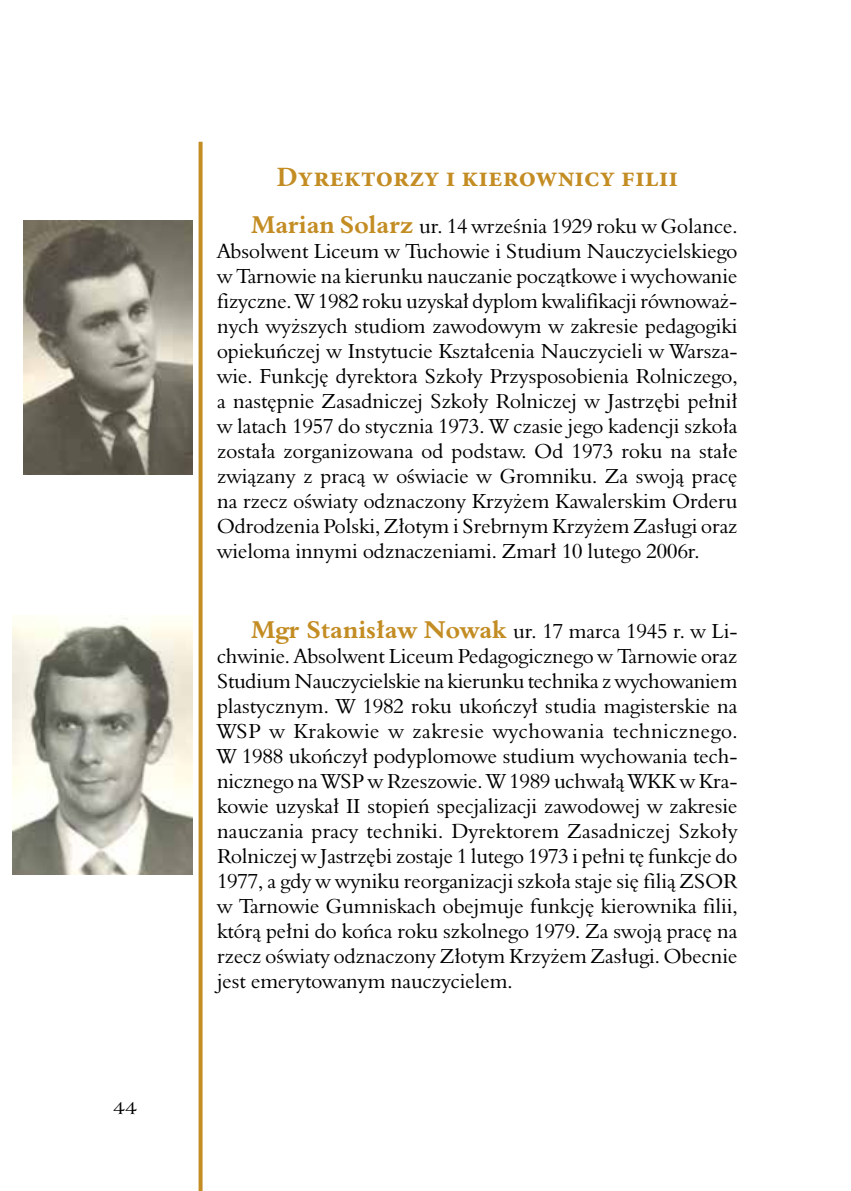
<style>
.page{position:relative;width:851px;height:1191px;background:#fff}
.page>*{position:absolute;margin:0;border:0;box-sizing:border-box;transform-origin:0 0}
.t1{font:700 28px "Minion Pro";color:#c38d24}
.t2{font:20px/25px "Aldine 401 PL";color:#000;text-align:justify}
.t3{font:18px "Agabus St O";color:#000}
.s1{font-weight:700;font-size:24px;color:#c38d24}
</style>
<div class="page">
<svg style="left:198px;top:142px;width:4px;height:1049px;fill:#c38d24"></svg>
<img style="left:24px;top:220px;width:169px;height:254px">
<img style="left:12px;top:618px;width:180px;height:256px">
<p class="t3" style="left:113px;top:1096px;width:25px">44</p>
<h1 class="t1" style="left:276px;top:157px;width:403px">Dyrektorzy i kierownicy filii</h1>
<p class="t2" style="left:217px;top:213px;width:522px;text-indent:34px"><span class="s1">Marian Solarz</span> ur. 14 września 1929 roku w Golance.<br>Absolwent Liceum w Tuchowie i Studium Nauczycielskiego w Tarnowie na kierunku nauczanie początkowe i wychowanie fizyczne. W 1982 roku uzyskał dyplom kwalifikacji równoważ&shy;nych wyższych studiom zawodowym w zakresie pedagogiki opiekuńczej w Instytucie Kształcenia Nauczycieli w Warsza&shy;wie. Funkcję dyrektora Szkoły Przysposobienia Rolniczego, a następnie Zasadniczej Szkoły Rolniczej w Jastrzębi pełnił w latach 1957 do stycznia 1973. W czasie jego kadencji szkoła została zorganizowana od podstaw. Od 1973 roku na stałe związany z pracą w oświacie w Gromniku. Za swoją pracę na rzecz oświaty odznaczony Krzyżem Kawalerskim Orderu Odrodzenia Polski, Złotym i Srebrnym Krzyżem Zasługi oraz wieloma innymi odznaczeniami. Zmarł 10 lutego 2006r.</p>
<p class="t2" style="left:217px;top:618px;width:522px;text-indent:34px"><span class="s1">Mgr Stanisław Nowak</span> ur. 17 marca 1945 r. w Li&shy;chwinie. Absolwent Liceum Pedagogicznego w Tarnowie oraz Studium Nauczycielskie na kierunku technika z wychowaniem plastycznym. W 1982 roku ukończył studia magisterskie na WSP w Krakowie w zakresie wychowania technicznego.<br>W 1988 ukończył podyplomowe studium wychowania tech&shy;nicznego na WSP w Rzeszowie. W 1989 uchwałą WKK w Kra&shy;kowie uzyskał II stopień specjalizacji zawodowej w zakresie nauczania pracy techniki. Dyrektorem Zasadniczej Szkoły Rolniczej w Jastrzębi zostaje 1 lutego 1973 i pełni tę funkcje do 1977, a gdy w wyniku reorganizacji szkoła staje się filią ZSOR w Tarnowie Gumniskach obejmuje funkcję kierownika filii, którą pełni do końca roku szkolnego 1979. Za swoją pracę na rzecz oświaty odznaczony Złotym Krzyżem Zasługi. Obecnie jest emerytowanym nauczycielem.</p>
</div>
